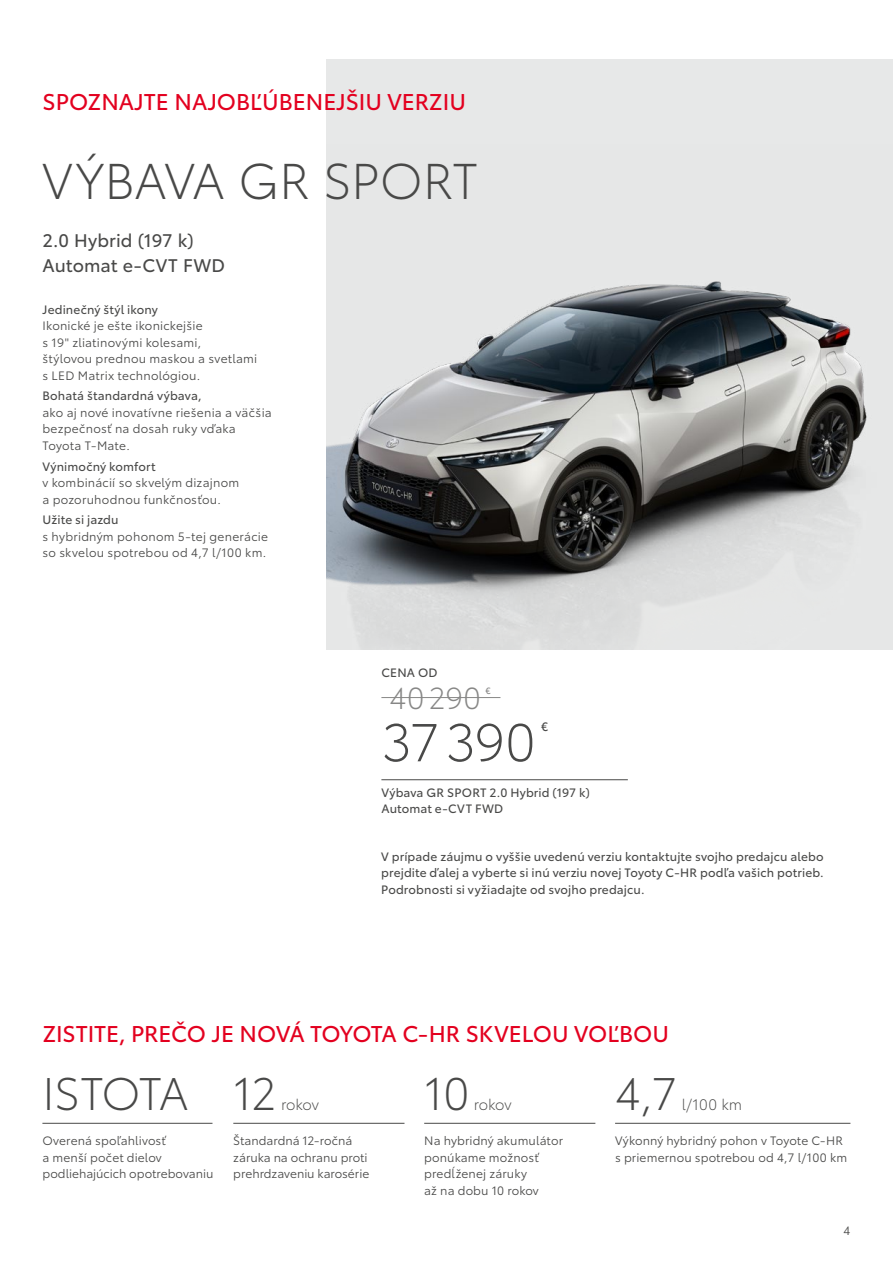
<style>
.page{position:relative;width:893px;height:1263px;background:#fff}
.page>*{position:absolute;margin:0;border:0;box-sizing:border-box;transform-origin:0 0}
.t1{font:300 52.5px "Toyota Type";letter-spacing:-.01em;color:#494948}
.t2{font:300 49.5px "Toyota Type";letter-spacing:-.005em;color:#494948}
.t3{font:300 45px "Toyota Type";letter-spacing:-.05em;color:#494948}
.t4{font:300 30px "Toyota Type";letter-spacing:.02em;color:#878786}
.t5{font:22.5px "Toyota Type";color:#e3001f}
.t6{font:18px/25.5px "Toyota Type";letter-spacing:.005em;color:#494948}
.t7{font:300 15px "Toyota Type";color:#494948}
.t8{font:12px/16.5px "Toyota Type";letter-spacing:.015em;color:#494948}
.t9{font:12px/16.5px "Toyota Type";letter-spacing:.01em;color:#494948;text-align:justify}
.t10{font:12px/16.5px "Toyota Type";letter-spacing:-.005em;color:#494948}
.t11{font:9px "Toyota Type";color:#878786}
</style>
<div class="page">
<div style="left:326px;top:60px;width:567px;height:590px;background:#e7e8e8"></div>
<img style="left:326px;top:281px;width:541px;height:369px">
<hr style="left:381px;top:779px;width:247px;height:1px;background:#494948">
<hr style="left:381px;top:697px;width:119px;height:1px;background:#878786">
<hr style="left:233px;top:1123px;width:171px;height:1px;background:#494948">
<hr style="left:42px;top:1123px;width:170px;height:1px;background:#494948">
<hr style="left:424px;top:1123px;width:171px;height:1px;background:#494948">
<hr style="left:615px;top:1123px;width:235px;height:1px;background:#494948">
<h3 class="t5" style="left:43px;top:86px;width:425px">SPOZNAJTE NAJOBĽÚBENEJŠIU VERZIU</h3>
<h2 class="t2" style="left:43px;top:145px;width:437px">VÝBAVA GR SPORT</h2>
<h3 class="t6" style="left:43px;top:226px;width:184px">2.0 Hybrid (197 k)<br>Automat e-CVT FWD</h3>
<p class="t9" style="left:43px;top:300px;width:117px">Jedinečný štýl ikony</p>
<p class="t8" style="left:43px;top:317px;width:216px">Ikonické je ešte ikonickejšie<br>s 19" zliatinovými kolesami,<br>štýlovou prednou maskou a svetlami s LED Matrix technológiou.</p>
<p class="t9" style="left:43px;top:387px;width:161px">Bohatá štandardná výbava,</p>
<p class="t8" style="left:43px;top:403px;width:231px">ako aj nové inovatívne riešenia a väčšia bezpečnosť na dosah ruky vďaka<br>Toyota T‑Mate.</p>
<p class="t9" style="left:43px;top:457px;width:115px">Výnimočný komfort</p>
<p class="t8" style="left:43px;top:474px;width:198px">v kombinácií so skvelým dizajnom a pozoruhodnou funkčnosťou.</p>
<p class="t9" style="left:43px;top:511px;width:78px">Užite si jazdu</p>
<p class="t8" style="left:43px;top:527px;width:227px">s hybridným pohonom 5‑tej generácie so skvelou spotrebou od 4,7 l/100 km.</p>
<p class="t9" style="left:381px;top:663px;width:58px">CENA OD</p>
<h3 class="t4" style="left:390px;top:676px;width:93px">40290</h3>
<p class="t11" style="left:486px;top:684px;width:7px">€</p>
<h1 class="t1" style="left:381px;top:704px;width:156px">37390</h1>
<p class="t9" style="left:541px;top:718px;width:9px">€</p>
<p class="t9" style="left:381px;top:783px;width:210px">Výbava GR SPORT 2.0 Hybrid (197 k)<br>Automat e‑CVT FWD</p>
<p class="t9" style="left:381px;top:847px;width:444px">V prípade záujmu o vyššie uvedenú verziu kontaktujte svojho predajcu alebo prejdite ďalej a vyberte si inú verziu novej Toyoty C-HR podľa vašich potrieb.<br>Podrobnosti si vyžiadajte od svojho predajcu.</p>
<h3 class="t5" style="left:43px;top:1017px;width:628px">ZISTITE, PREČO JE NOVÁ TOYOTA C-HR SKVELOU VOĽBOU</h3>
<h3 class="t3" style="left:42px;top:1061px;width:236px">ISTOTA 12</h3>
<p class="t7" style="left:281px;top:1094px;width:39px">rokov</p>
<h3 class="t3" style="left:424px;top:1061px;width:47px">10</h3>
<p class="t7" style="left:474px;top:1094px;width:39px">rokov</p>
<h3 class="t3" style="left:615px;top:1061px;width:64px">4,7</h3>
<p class="t7" style="left:682px;top:1094px;width:62px">l/100 km</p>
<p class="t10" style="left:233px;top:1132px;width:137px">Štandardná 12‑ročná záruka na ochranu proti prehrdzaveniu karosérie</p>
<p class="t8" style="left:42px;top:1132px;width:173px">Overená spoľahlivosť<br>a menší počet dielov podliehajúcich opotrebovaniu</p>
<p class="t8" style="left:424px;top:1132px;width:140px">Na hybridný akumulátor ponúkame možnosť predĺženej záruky<br>až na dobu 10 rokov</p>
<p class="t8" style="left:615px;top:1132px;width:234px">Výkonný hybridný pohon v Toyote C-HR s priemernou spotrebou od 4,7 l/100 km</p>
<p class="t8" style="left:844px;top:1221px;width:8px">4</p>
</div>
